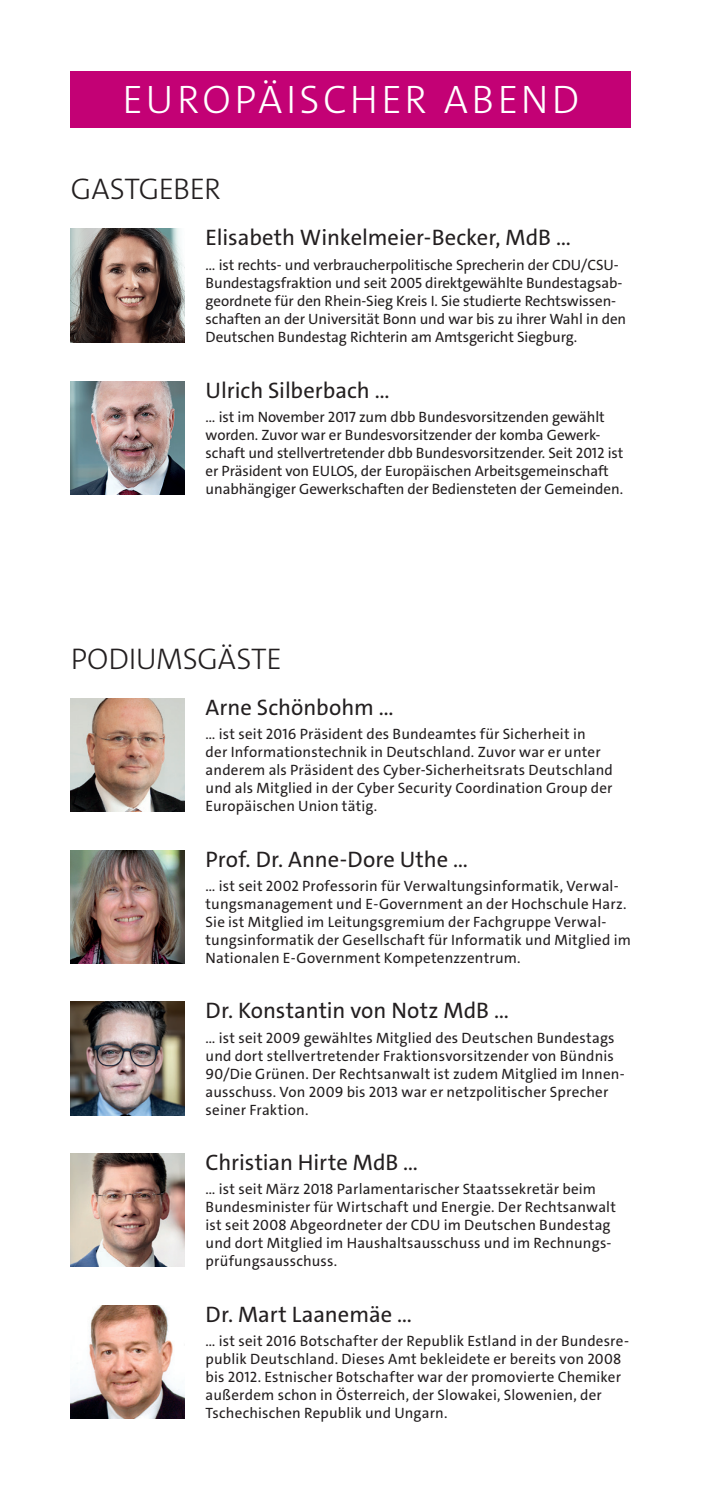
<style>
.page{position:relative;width:702px;height:1489px;background:#fff}
.page>*{position:absolute;margin:0;border:0;box-sizing:border-box;transform-origin:0 0}
.t1{font:300 40px "The Sans C4 s";letter-spacing:.085em;color:#fff}
.t2{font:300 30px "The Sans C4 s";letter-spacing:-.01em;color:#231f20}
.t3{font:22.5px "The Sans C4 s";color:#231f20}
.t4{font:15px/18px "The Sans C4 s";letter-spacing:.01em;color:#231f20}
</style>
<div class="page">
<div style="left:71px;top:71px;width:560px;height:57px;background:#c30175"></div>
<img style="left:71px;top:381px;width:113px;height:113px">
<img style="left:71px;top:229px;width:113px;height:113px">
<img style="left:71px;top:850px;width:113px;height:113px">
<img style="left:71px;top:698px;width:113px;height:113px">
<img style="left:71px;top:1153px;width:113px;height:113px">
<img style="left:71px;top:1305px;width:113px;height:113px">
<img style="left:71px;top:1001px;width:113px;height:114px">
<h1 class="t1" style="left:123px;top:74px;width:458px">EUROPÄISCHER ABEND</h1>
<h2 class="t2" style="left:71px;top:170px;width:152px">GASTGEBER</h2>
<h3 class="t3" style="left:206px;top:223px;width:367px">Elisabeth Winkelmeier-Becker, MdB …</h3>
<p class="t4" style="left:206px;top:255px;width:422px">… ist rechts- und verbraucherpolitische Sprecherin der CDU/CSU-Bundestagsfraktion und seit 2005 direktgewählte Bundestagsab&shy;geordnete für den Rhein-Sieg Kreis I. Sie studierte Rechtswissen&shy;schaften an der Universität Bonn und war bis zu ihrer Wahl in den Deutschen Bundestag Richterin am Amtsgericht Siegburg.</p>
<h3 class="t3" style="left:206px;top:376px;width:185px">Ulrich Silberbach …</h3>
<p class="t4" style="left:206px;top:408px;width:419px">… ist im November 2017 zum dbb Bundesvorsitzenden gewählt worden. Zuvor war er Bundesvorsitzender der komba Gewerk&shy;schaft und stellvertretender dbb Bundesvorsitzender. Seit 2012 ist er Präsident von EULOS, der Europäischen Arbeitsgemeinschaft unabhängiger Gewerkschaften der Bediensteten der Gemeinden.</p>
<h2 class="t2" style="left:71px;top:639px;width:213px">PODIUMSGÄSTE</h2>
<h3 class="t3" style="left:206px;top:693px;width:190px">Arne Schönbohm …</h3>
<p class="t4" style="left:206px;top:725px;width:409px">… ist seit 2016 Präsident des Bundeamtes für Sicherheit in<br>der Informationstechnik in Deutschland. Zuvor war er unter anderem als Präsident des Cyber-Sicherheitsrats Deutschland und als Mitglied in der Cyber Security Coordination Group der Europäischen Union tätig.</p>
<h3 class="t3" style="left:206px;top:844px;width:264px">Prof. Dr. Anne-Dore Uthe …</h3>
<p class="t4" style="left:206px;top:877px;width:427px">… ist seit 2002 Professorin für Verwaltungsinformatik, Verwal&shy;tungsmanagement und E-Government an der Hochschule Harz.<br>Sie ist Mitglied im Leitungsgremium der Fachgruppe Verwal&shy;tungsinformatik der Gesellschaft für Informatik und Mitglied im Nationalen E-Government Kompetenzzentrum.</p>
<h3 class="t3" style="left:206px;top:996px;width:305px">Dr. Konstantin von Notz MdB …</h3>
<p class="t4" style="left:206px;top:1028px;width:420px">… ist seit 2009 gewähltes Mitglied des Deutschen Bundestags und dort stellvertretender Fraktionsvorsitzender von Bündnis 90/Die Grünen. Der Rechtsanwalt ist zudem Mitglied im Innen&shy;ausschuss. Von 2009 bis 2013 war er netzpolitischer Sprecher seiner Fraktion.</p>
<h3 class="t3" style="left:206px;top:1147px;width:214px">Christian Hirte MdB …</h3>
<p class="t4" style="left:206px;top:1180px;width:412px">… ist seit März 2018 Parlamentarischer Staatssekretär beim Bundesminister für Wirtschaft und Energie. Der Rechtsanwalt ist seit 2008 Abgeordneter der CDU im Deutschen Bundestag und dort Mitglied im Haushaltsausschuss und im Rechnungs&shy;prüfungsausschuss.</p>
<h3 class="t3" style="left:206px;top:1299px;width:208px">Dr. Mart Laanemäe …</h3>
<p class="t4" style="left:206px;top:1331px;width:425px">… ist seit 2016 Botschafter der Republik Estland in der Bundesre&shy;publik Deutschland. Dieses Amt bekleidete er bereits von 2008 bis 2012. Estnischer Botschafter war der promovierte Chemiker außerdem schon in Österreich, der Slowakei, Slowenien, der Tschechischen Republik und Ungarn.</p>
</div>
